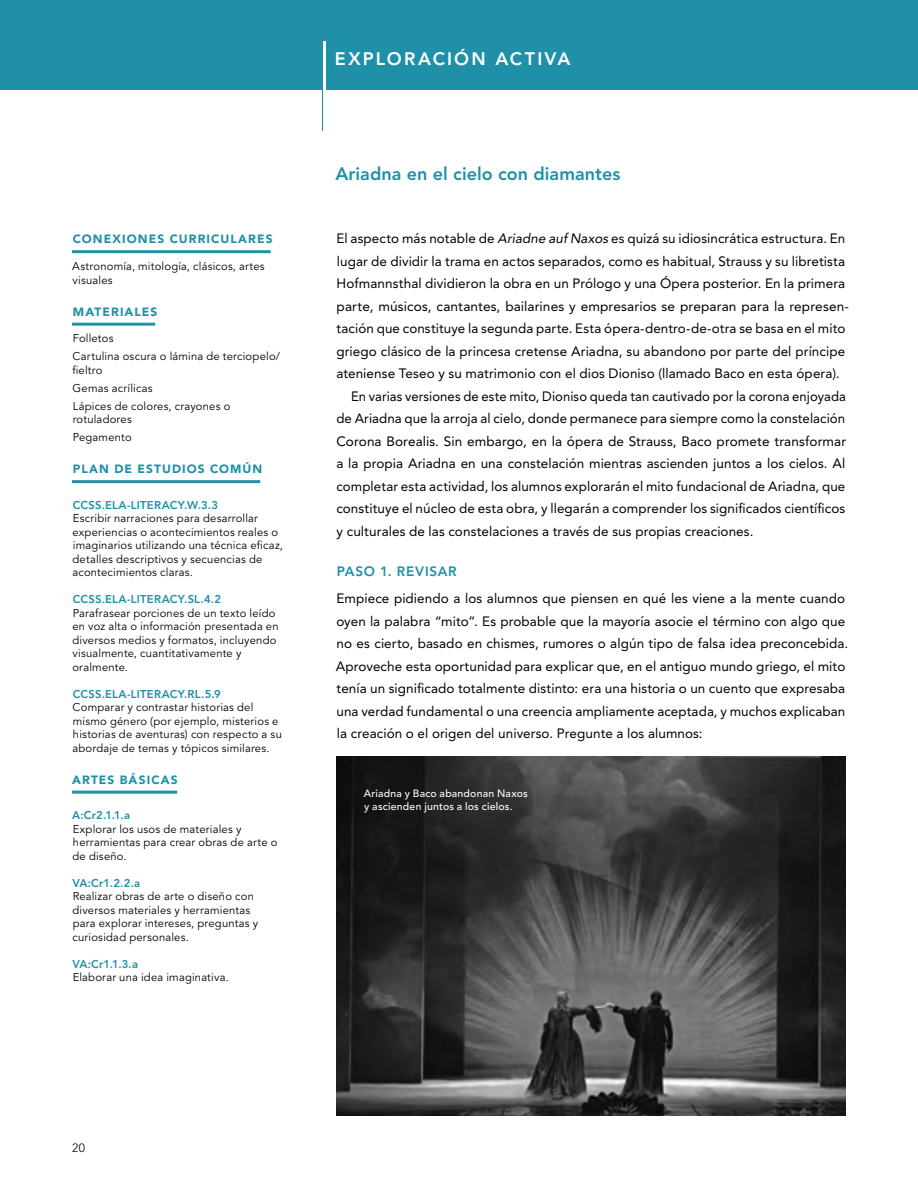
<style>
.page{position:relative;width:918px;height:1188px;background:#fff}
.page>*{position:absolute;margin:0;border:0;box-sizing:border-box;transform-origin:0 0}
.HED_avenir_cap_KO{font:300 90px "Avenir LT Pro";color:#1f90a7;scale:.6 1}
.HED_avenir_popup{font:800 18px "Avenir LT Pro";letter-spacing:.005em;color:#1f90a7}
.HED_avenir_cap_KO-2{font:800 18px "Avenir LT Pro";letter-spacing:.12em;color:#fff}
.BODY_basic{font:13.5px/22.5px "Avenir LT Pro";letter-spacing:.005em;color:#000}
.New_subhead_style{font:800 13.5px "Avenir LT Pro";letter-spacing:.055em;color:#1f90a7}
.Sidebar_linebeneath{font:900 12px "Avenir";letter-spacing:.09em;color:#1f90a7}
.t1{font:300 12px "Avenir LT Pro";color:#000}
.core_text{font:11.25px/13.5px "Avenir LT Pro";letter-spacing:.015em;color:#000}
.Core_head{font:800 11.25px "Avenir LT Pro";letter-spacing:.015em;color:#1f90a7}
.color_caption{font:500 10.5px/13.5px "Avenir LT Pro";letter-spacing:.02em;color:#fff}
.s1{font-style:italic}
</style>
<div class="page">
<div style="left:0;top:0;width:918px;height:90px;background:#1f90a7"></div>
<hr style="left:72px;top:250px;width:199px;height:3px;background:#1f90a7">
<hr style="left:72px;top:323px;width:83px;height:3px;background:#1f90a7">
<hr style="left:72px;top:480px;width:188px;height:3px;background:#1f90a7">
<hr style="left:72px;top:791px;width:105px;height:3px;background:#1f90a7">
<img style="left:336px;top:757px;width:510px;height:359px">
<p class="Sidebar_linebeneath" style="left:73px;top:229px;width:201px">CONEXIONES CURRICULARES</p>
<p class="core_text" style="left:72px;top:260px;width:194px">Astronomía, mitología, clásicos, artes visuales</p>
<p class="Sidebar_linebeneath" style="left:73px;top:301px;width:86px">MATERIALES</p>
<p class="core_text" style="left:73px;top:332px;width:42px">Folletos</p>
<p class="core_text" style="left:72px;top:350px;width:209px">Cartulina oscura o lámina de terciopelo/ fieltro</p>
<p class="core_text" style="left:73px;top:381px;width:82px">Gemas acrílicas</p>
<p class="core_text" style="left:73px;top:399px;width:159px">Lápices de colores, crayones o rotuladores</p>
<p class="core_text" style="left:73px;top:431px;width:61px">Pegamento</p>
<p class="Sidebar_linebeneath" style="left:73px;top:459px;width:191px">PLAN DE ESTUDIOS COMÚN</p>
<p class="Core_head" style="left:73px;top:498px;width:147px">CCSS.ELA-LITERACY.W.3.3</p>
<p class="core_text" style="left:72px;top:512px;width:212px">Escribir narraciones para desarrollar experiencias o acontecimientos reales o imaginarios utilizando una técnica eficaz, detalles descriptivos y secuencias de acontecimientos claras.</p>
<p class="Core_head" style="left:73px;top:592px;width:150px">CCSS.ELA-LITERACY.SL.4.2</p>
<p class="core_text" style="left:72px;top:606px;width:208px">Parafrasear porciones de un texto leído en voz alta o información presentada en diversos medios y formatos, incluyendo visualmente, cuantitativamente y oralmente.</p>
<p class="Core_head" style="left:73px;top:687px;width:150px">CCSS.ELA-LITERACY.RL.5.9</p>
<p class="core_text" style="left:72px;top:701px;width:211px">Comparar y contrastar historias del mismo género (por ejemplo, misterios e historias de aventuras) con respecto a su abordaje de temas y tópicos similares.</p>
<p class="Sidebar_linebeneath" style="left:72px;top:769px;width:107px">ARTES BÁSICAS</p>
<p class="Core_head" style="left:72px;top:808px;width:59px">A:Cr2.1.1.a</p>
<p class="core_text" style="left:73px;top:822px;width:206px">Explorar los usos de materiales y herramientas para crear obras de arte o de diseño.</p>
<p class="Core_head" style="left:72px;top:876px;width:69px">VA:Cr1.2.2.a</p>
<p class="core_text" style="left:72px;top:890px;width:187px">Realizar obras de arte o diseño con diversos materiales y herramientas para explorar intereses, preguntas y curiosidad personales.</p>
<p class="Core_head" style="left:72px;top:957px;width:67px">VA:Cr1.1.3.a</p>
<p class="core_text" style="left:73px;top:971px;width:158px">Elaborar una idea imaginativa.</p>
<p class="HED_avenir_cap_KO" style="left:318px;top:24px;width:21px">|</p>
<p class="HED_avenir_cap_KO-2" style="left:335px;top:48px;width:237px">EXPLORACIÓN ACTIVA</p>
<p class="HED_avenir_popup" style="left:335px;top:163px;width:287px">Ariadna en el cielo con diamantes</p>
<p class="BODY_basic" style="left:336px;top:227px;width:514px">El aspecto más notable de <span class="s1">Ariadne auf Naxos</span> es quizá su idiosincrática estructura. En lugar de dividir la trama en actos separados, como es habitual, Strauss y su libretista Hofmannsthal dividieron la obra en un Prólogo y una Ópera posterior. En la primera parte, músicos, cantantes, bailarines y empresarios se preparan para la represen&shy;tación que constituye la segunda parte. Esta ópera-dentro-de-otra se basa en el mito griego clásico de la princesa cretense Ariadna, su abandono por parte del príncipe ateniense Teseo y su matrimonio con el dios Dioniso (llamado Baco en esta ópera).</p>
<p class="BODY_basic" style="left:336px;top:384px;width:511px;text-align:justify;text-indent:15px">En varias versiones de este mito, Dioniso queda tan cautivado por la corona enjoyada de Ariadna que la arroja al cielo, donde permanece para siempre como la constelación Corona Borealis. Sin embargo, en la ópera de Strauss, Baco promete transformar a la propia Ariadna en una constelación mientras ascienden juntos a los cielos. Al completar esta actividad, los alumnos explorarán el mito fundacional de Ariadna, que constituye el núcleo de esta obra, y llegarán a comprender los significados científicos y culturales de las constelaciones a través de sus propias creaciones.</p>
<p class="New_subhead_style" style="left:337px;top:563px;width:121px">PASO 1. REVISAR</p>
<p class="BODY_basic" style="left:336px;top:587px;width:514px">Empiece pidiendo a los alumnos que piensen en qué les viene a la mente cuando oyen la palabra “mito”. Es probable que la mayoría asocie el término con algo que no es cierto, basado en chismes, rumores o algún tipo de falsa idea preconcebida.<br>Aproveche esta oportunidad para explicar que, en el antiguo mundo griego, el mito tenía un significado totalmente distinto: era una historia o un cuento que expresaba una verdad fundamental o una creencia ampliamente aceptada, y muchos explicaban la creación o el origen del universo. Pregunte a los alumnos:</p>
<p class="color_caption" style="left:364px;top:786px;width:165px">Ariadna y Baco abandonan Naxos y ascienden juntos a los cielos.</p>
<p class="t1" style="left:72px;top:1141px;width:14px">20</p>
</div>
